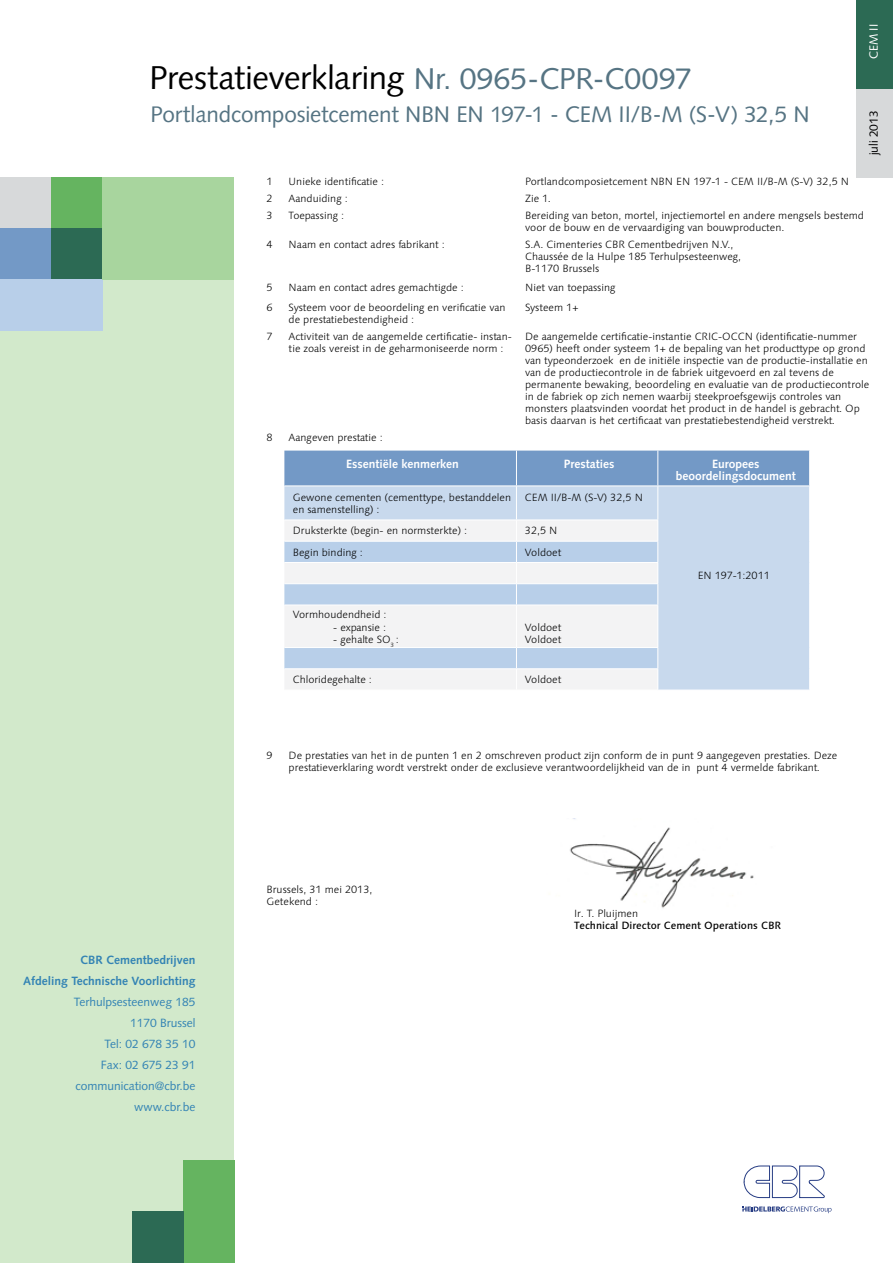
<style>
.page{position:relative;width:893px;height:1263px;background:#fff}
.page>*{position:absolute;margin:0;border:0;box-sizing:border-box;transform-origin:0 0}
.t1{font:33px "Syntax LT Std";letter-spacing:-.01em;color:#000}
.t2{font:22.5px "Syntax LT Std";letter-spacing:-.005em;color:#567483}
.t3{font:12px/21px "Syntax LT Std";color:#3383b4;text-align:right}
.t4{font:700 12px/12px "Syntax LT Std";color:#fff;text-align:center}
.t5{font:700 12px/21px "Syntax LT Std";color:#3383b4;text-align:right}
.t6{font:12px "Syntax LT Std";color:#000}
.t7{font:12px "Syntax LT Std";color:#fff}
.t8{font:300 10.5px/12px "Linotype Syntax";color:#000}
.t9{font:500 10.5px "Linotype Syntax";color:#000}
.s1{font-size:30px;color:#567483}
</style>
<div class="page">
<div style="left:0;top:230px;width:234px;height:1033px;background:#d2e9cb"></div>
<div style="left:0;top:177px;width:51px;height:51px;background:#d7d9da"></div>
<div style="left:51px;top:177px;width:51px;height:51px;background:#65b460"></div>
<div style="left:0;top:228px;width:51px;height:51px;background:#7399c6"></div>
<div style="left:51px;top:228px;width:51px;height:51px;background:#2c6a54"></div>
<div style="left:183px;top:1161px;width:51px;height:102px;background:#65b460"></div>
<div style="left:132px;top:1212px;width:51px;height:51px;background:#2c6a54"></div>
<div style="left:0;top:279px;width:102px;height:51px;background:#b8cfe9"></div>
<div style="left:857px;top:89px;width:36px;height:88px;background:#d7d9da"></div>
<div style="left:857px;top:0;width:36px;height:89px;background:#2c6a54"></div>
<svg style="left:743px;top:1165px;width:82px;height:33px"></svg>
<svg style="left:742px;top:1206px;width:89px;height:7px"></svg>
<img style="left:570px;top:818px;width:184px;height:98px">
<div style="left:102px;top:177px;width:132px;height:102px;background:#a8d59e"></div>
<div style="left:284px;top:451px;width:525px;height:34px;background:#7399c6"></div>
<div style="left:284px;top:486px;width:525px;height:204px;background:#c8d9ed"></div>
<div style="left:284px;top:606px;width:373px;height:41px;background:#f3f3f4"></div>
<hr style="left:516px;top:451px;width:1px;height:34px;background:#fff">
<hr style="left:657px;top:451px;width:1px;height:34px;background:#fff">
<hr style="left:516px;top:486px;width:1px;height:34px;background:#fff">
<hr style="left:657px;top:486px;width:1px;height:34px;background:#fff">
<svg style="left:284px;top:520px;width:374px;height:85px"></svg>
<hr style="left:284px;top:605px;width:232px;height:1px;background:#fff">
<hr style="left:516px;top:605px;width:142px;height:1px;background:#fff">
<hr style="left:516px;top:605px;width:1px;height:42px;background:#fff">
<hr style="left:657px;top:605px;width:1px;height:42px;background:#fff">
<svg style="left:284px;top:647px;width:374px;height:43px"></svg>
<h1 class="t1" style="left:149px;top:58px;width:544px">Prestatieverklaring <span class="s1">Nr. 0965-CPR-C0097</span></h1>
<h2 class="t2" style="left:150px;top:100px;width:661px">Portlandcomposietcement NBN EN 197-1 - CEM II/B-M (S-V) 32,5 N</h2>
<p class="t7" style="left:867px;top:59px;width:37px;rotate:-90deg">CEM II</p>
<p class="t6" style="left:866px;top:155px;width:46px;rotate:-90deg">juli 2013</p>
<p class="t8" style="left:267px;top:175px;width:8px">1</p>
<p class="t8" style="left:289px;top:175px;width:97px">Unieke identificatie :</p>
<p class="t8" style="left:525px;top:175px;width:325px">Portlandcomposietcement NBN EN 197-1 - CEM II/B-M (S-V) 32,5 N</p>
<p class="t8" style="left:267px;top:192px;width:8px">2</p>
<p class="t8" style="left:289px;top:192px;width:61px">Aanduiding :</p>
<p class="t8" style="left:525px;top:192px;width:27px">Zie 1.</p>
<p class="t8" style="left:267px;top:209px;width:8px">3</p>
<p class="t8" style="left:289px;top:209px;width:57px">Toepassing :</p>
<p class="t8" style="left:525px;top:209px;width:340px">Bereiding van beton, mortel, injectiemortel en andere mengsels bestemd voor de bouw en de vervaardiging van bouwproducten.</p>
<p class="t8" style="left:267px;top:239px;width:8px">4</p>
<p class="t8" style="left:289px;top:239px;width:158px">Naam en contact adres fabrikant :</p>
<p class="t8" style="left:525px;top:239px;width:218px">S.A. Cimenteries CBR Cementbedrijven N.V.,<br>Chaussée de la Hulpe 185 Terhulpsesteenweg,<br>B-1170 Brussels</p>
<p class="t8" style="left:267px;top:281px;width:8px">5</p>
<p class="t8" style="left:289px;top:281px;width:177px">Naam en contact adres gemachtigde :</p>
<p class="t8" style="left:525px;top:281px;width:92px">Niet van toepassing</p>
<p class="t8" style="left:267px;top:301px;width:8px">6</p>
<p class="t8" style="left:289px;top:301px;width:218px">Systeem voor de beoordeling en verificatie van de prestatiebestendigheid :</p>
<p class="t8" style="left:525px;top:301px;width:55px">Systeem 1+</p>
<p class="t8" style="left:267px;top:331px;width:8px">7</p>
<p class="t8" style="left:289px;top:331px;width:225px">Activiteit van de aangemelde certificatie- instan&shy;tie zoals vereist in de geharmoniseerde norm :</p>
<p class="t8" style="left:525px;top:331px;width:346px">De aangemelde certificatie-instantie CRIC-OCCN (identificatie-nummer 0965) heeft onder systeem 1+ de bepaling van het producttype op grond van typeonderzoek en de initiële inspectie van de productie-installatie en van de productiecontrole in de fabriek uitgevoerd en zal tevens de permanente bewaking, beoordeling en evaluatie van de productiecontrole in de fabriek op zich nemen waarbij steekproefsgewijs controles van monsters plaatsvinden voordat het product in de handel is gebracht. Op basis daarvan is het certificaat van prestatiebestendigheid verstrekt.</p>
<p class="t8" style="left:267px;top:431px;width:8px">8</p>
<p class="t8" style="left:289px;top:431px;width:96px">Aangeven prestatie :</p>
<p class="t4" style="left:346px;top:458px;width:114px">Essentiële kenmerken</p>
<p class="t4" style="left:564px;top:458px;width:52px">Prestaties</p>
<p class="t4" style="left:676px;top:458px;width:122px">Europees beoordelingsdocument</p>
<p class="t8" style="left:293px;top:491px;width:220px;line-height:12.6px">Gewone cementen (cementtype, bestanddelen en samenstelling) :</p>
<p class="t8" style="left:525px;top:491px;width:119px">CEM II/B-M (S-V) 32,5 N</p>
<p class="t8" style="left:293px;top:525px;width:176px">Druksterkte (begin- en normsterkte) :</p>
<p class="t8" style="left:525px;top:525px;width:34px">32,5 N</p>
<p class="t8" style="left:293px;top:546px;width:72px">Begin binding :</p>
<p class="t8" style="left:525px;top:546px;width:38px">Voldoet</p>
<p class="t8" style="left:293px;top:608px;width:95px">Vormhoudendheid :</p>
<p class="t8" style="left:333px;top:621px;width:54px">- expansie :</p>
<p class="t8" style="left:333px;top:634px;width:67px">- gehalte SO<sub>3</sub> :</p>
<p class="t8" style="left:525px;top:621px;width:38px;line-height:12.6px">Voldoet<br>Voldoet</p>
<p class="t8" style="left:293px;top:674px;width:81px">Chloridegehalte :</p>
<p class="t8" style="left:525px;top:674px;width:38px">Voldoet</p>
<p class="t8" style="left:698px;top:570px;width:74px">EN 197-1:2011</p>
<p class="t8" style="left:267px;top:749px;width:8px">9</p>
<p class="t8" style="left:289px;top:749px;width:550px">De prestaties van het in de punten 1 en 2 omschreven product zijn conform de in punt 9 aangegeven prestaties. Deze prestatieverklaring wordt verstrekt onder de exclusieve verantwoordelijkheid van de in punt 4 vermelde fabrikant.</p>
<p class="t5" style="left:23px;top:949px;width:174px">CBR Cementbedrijven<br>Afdeling Technische Voorlichting</p>
<p class="t3" style="left:74px;top:991px;width:123px">Terhulpsesteenweg 185<br>1170 Brussel<br>Tel: 02 678 35 10<br>Fax: 02 675 23 91 communication@cbr.be www.cbr.be</p>
<p class="t8" style="left:267px;top:884px;width:107px">Brussels, 31 mei 2013,<br>Getekend :</p>
<p class="t8" style="left:574px;top:908px;width:65px">Ir. T. Pluijmen</p>
<p class="t9" style="left:574px;top:919px;width:209px">Technical Director Cement Operations CBR</p>
</div>
